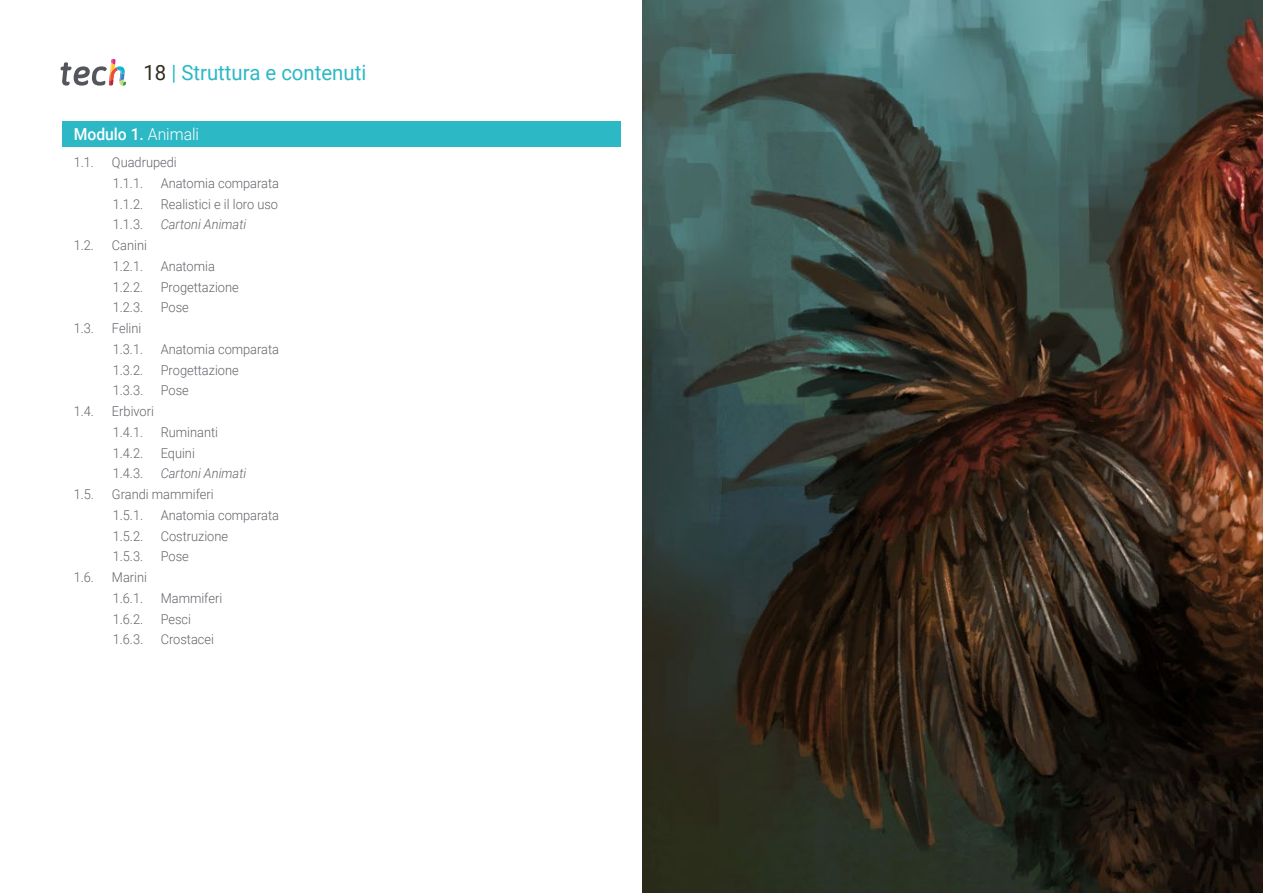
<style>
.page{position:relative;width:1263px;height:893px;background:#fff}
.page>*{position:absolute;margin:0;border:0;box-sizing:border-box;transform-origin:0 0}
.t1{font:21px "Roboto";color:#2db8c5}
.t2{font:500 16.5px "Roboto";color:#fff;scale:.95 1}
.t3{font:300 13.5px/20.7px "Roboto";color:#61646a;scale:.95 1}
.t4{font:italic 300 13.5px "Roboto";color:#61646a;scale:.95 1}
.s1{color:#312e20}
.s2{font-weight:300}
</style>
<div class="page">
<div style="left:63px;top:121px;width:558px;height:25px;background:#2db8c5"></div>
<svg style="left:61px;top:59px;width:65px;height:27px"></svg>
<img style="left:642px;top:0;width:621px;height:893px">
<h1 class="t1" style="left:144px;top:57px;width:224px"><span class="s1">18</span> | Struttura e contenuti</h1>
<p class="t2" style="left:74px;top:123px;width:134px">Modulo 1. <span class="s2">Animali</span></p>
<p class="t3" style="left:74px;top:151px;width:23px">1.1.</p>
<p class="t3" style="left:112px;top:151px;width:70px">Quadrupedi<br>1.1.1.</p>
<p class="t3" style="left:161px;top:172px;width:126px">Anatomia comparata</p>
<p class="t3" style="left:113px;top:193px;width:34px">1.1.2.</p>
<p class="t3" style="left:161px;top:193px;width:125px">Realistici e il loro uso</p>
<p class="t3" style="left:113px;top:214px;width:34px">1.1.3.</p>
<p class="t4" style="left:161px;top:215px;width:92px">Cartoni Animati</p>
<p class="t3" style="left:74px;top:234px;width:23px">1.2.</p>
<p class="t3" style="left:112px;top:234px;width:38px">Canini<br>1.2.1.</p>
<p class="t3" style="left:161px;top:255px;width:59px">Anatomia</p>
<p class="t3" style="left:113px;top:276px;width:34px">1.2.2.</p>
<p class="t3" style="left:161px;top:276px;width:84px">Progettazione</p>
<p class="t3" style="left:113px;top:297px;width:34px">1.2.3.</p>
<p class="t3" style="left:161px;top:297px;width:31px">Pose</p>
<p class="t3" style="left:74px;top:317px;width:23px">1.3.</p>
<p class="t3" style="left:112px;top:317px;width:34px">Felini<br>1.3.1.</p>
<p class="t3" style="left:161px;top:338px;width:126px">Anatomia comparata</p>
<p class="t3" style="left:113px;top:359px;width:34px">1.3.2.</p>
<p class="t3" style="left:161px;top:359px;width:84px">Progettazione</p>
<p class="t3" style="left:113px;top:380px;width:34px">1.3.3.</p>
<p class="t3" style="left:161px;top:380px;width:31px">Pose</p>
<p class="t3" style="left:74px;top:400px;width:23px">1.4.</p>
<p class="t3" style="left:112px;top:400px;width:46px">Erbivori<br>1.4.1.</p>
<p class="t3" style="left:161px;top:421px;width:62px">Ruminanti</p>
<p class="t3" style="left:113px;top:442px;width:34px">1.4.2.</p>
<p class="t3" style="left:161px;top:442px;width:37px">Equini</p>
<p class="t3" style="left:113px;top:463px;width:34px">1.4.3.</p>
<p class="t4" style="left:161px;top:464px;width:92px">Cartoni Animati</p>
<p class="t3" style="left:74px;top:483px;width:23px">1.5.</p>
<p class="t3" style="left:112px;top:483px;width:108px">Grandi mammiferi<br>1.5.1.</p>
<p class="t3" style="left:161px;top:504px;width:126px">Anatomia comparata</p>
<p class="t3" style="left:113px;top:525px;width:34px">1.5.2.</p>
<p class="t3" style="left:161px;top:525px;width:72px">Costruzione</p>
<p class="t3" style="left:113px;top:546px;width:34px">1.5.3.</p>
<p class="t3" style="left:161px;top:546px;width:31px">Pose</p>
<p class="t3" style="left:74px;top:566px;width:23px">1.6.</p>
<p class="t3" style="left:112px;top:566px;width:38px">Marini<br>1.6.1.</p>
<p class="t3" style="left:161px;top:587px;width:66px">Mammiferi</p>
<p class="t3" style="left:113px;top:608px;width:34px">1.6.2.</p>
<p class="t3" style="left:161px;top:608px;width:34px">Pesci</p>
<p class="t3" style="left:113px;top:629px;width:34px">1.6.3.</p>
<p class="t3" style="left:161px;top:629px;width:58px">Crostacei</p>
</div>
